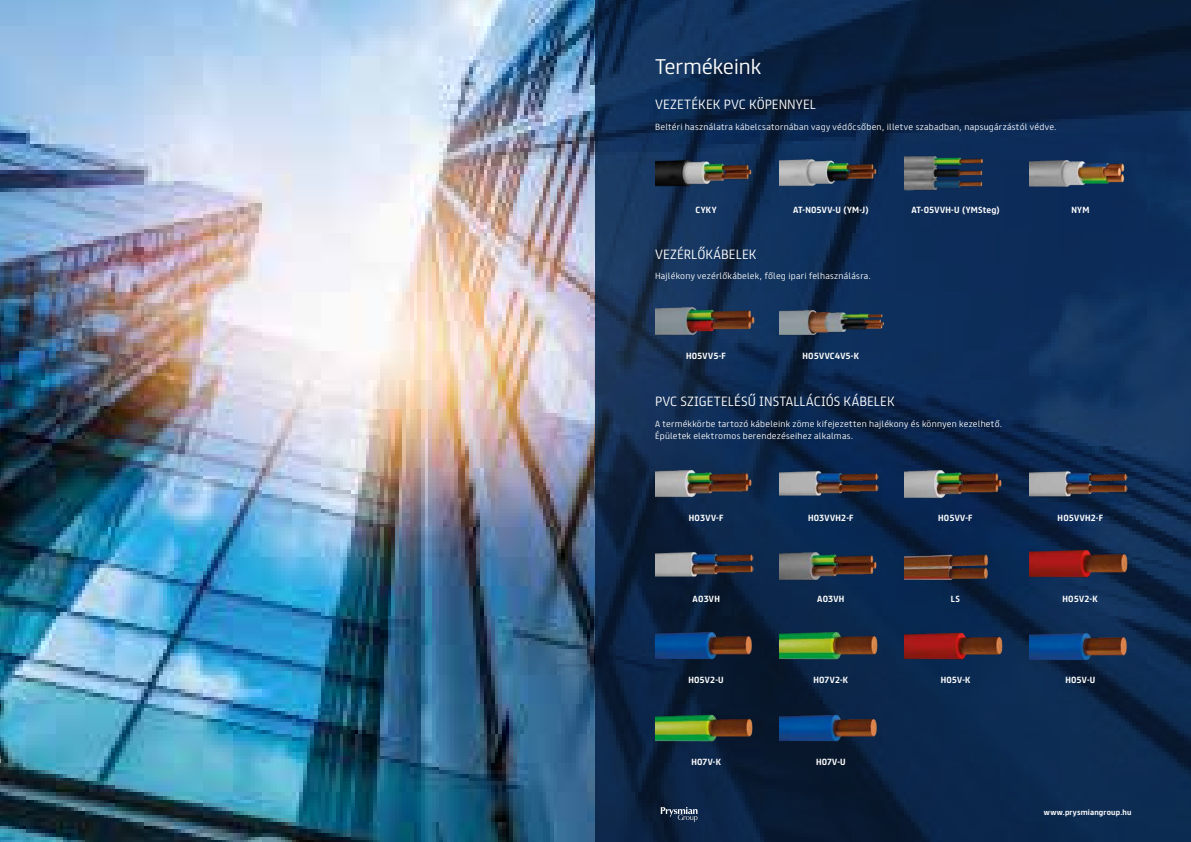
<style>
.page{position:relative;width:1191px;height:842px;background:#fff}
.page>*{position:absolute;margin:0;border:0;box-sizing:border-box;transform-origin:0 0}
.t1{font:300 19px "FS Truman";color:#fff}
.t2{font:300 12px "FS Truman";letter-spacing:.005em;color:#fff}
.t3{font:300 8px/12px "FS Truman";letter-spacing:.035em;color:#fff}
.t4{font:700 8px "FS Truman";letter-spacing:.03em;color:#fff}
.t5{font:700 7px "FS Truman";letter-spacing:.025em;color:#fff}
</style>
<div class="page">
<img style="left:0;top:0;width:595px;height:842px">
<svg style="left:595px;top:0;width:596px;height:842px;background:#0c284c"></svg>
<img style="left:655px;top:156px;width:99px;height:33px">
<img style="left:780px;top:156px;width:99px;height:33px">
<img style="left:904px;top:156px;width:99px;height:35px">
<img style="left:1029px;top:156px;width:96px;height:33px">
<img style="left:655px;top:304px;width:101px;height:35px">
<img style="left:780px;top:304px;width:105px;height:35px">
<img style="left:655px;top:467px;width:98px;height:34px">
<img style="left:780px;top:467px;width:98px;height:34px">
<img style="left:904px;top:467px;width:99px;height:34px">
<img style="left:1029px;top:467px;width:98px;height:34px">
<img style="left:655px;top:548px;width:98px;height:34px">
<img style="left:780px;top:549px;width:98px;height:34px">
<img style="left:904px;top:551px;width:102px;height:34px">
<img style="left:1029px;top:547px;width:102px;height:31px">
<img style="left:655px;top:629px;width:102px;height:31px">
<img style="left:780px;top:629px;width:101px;height:31px">
<img style="left:904px;top:629px;width:102px;height:32px">
<img style="left:1029px;top:630px;width:102px;height:31px">
<img style="left:655px;top:711px;width:102px;height:32px">
<img style="left:780px;top:711px;width:101px;height:32px">
<svg style="left:660px;top:807px;width:37px;height:15px"></svg>
<h1 class="t1" style="left:655px;top:50px;width:108px">Termékeink</h1>
<h2 class="t2" style="left:655px;top:94px;width:162px">VEZETÉKEK PVC KÖPENNYEL</h2>
<p class="t3" style="left:655px;top:120px;width:403px">Beltéri használatra kábelcsatornában vagy védőcsőben, illetve szabadban, napsugárzástól védve.</p>
<p class="t4" style="left:695px;top:203px;width:22px">CYKY</p>
<p class="t4" style="left:793px;top:203px;width:77px">AT-N05VV-U (YM-J)</p>
<p class="t4" style="left:911px;top:203px;width:90px">AT-05VVH-U (YMSteg)</p>
<p class="t4" style="left:1071px;top:203px;width:20px">NYM</p>
<h2 class="t2" style="left:655px;top:244px;width:103px">VEZÉRLŐKÁBELEK</h2>
<p class="t3" style="left:655px;top:270px;width:218px">Hajlékony vezérlőkábelek, főleg ipari felhasználásra.</p>
<p class="t4" style="left:686px;top:349px;width:41px">H05VV5-F</p>
<p class="t4" style="left:802px;top:349px;width:58px">H05VVC4V5-K</p>
<h2 class="t2" style="left:655px;top:391px;width:241px">PVC SZIGETELÉSŰ INSTALLÁCIÓS KÁBELEK</h2>
<p class="t3" style="left:655px;top:417px;width:349px">A termékkörbe tartozó kábeleink zöme kifejezetten hajlékony és könnyen kezelhető.<br>Épületek elektromos berendezéseihez alkalmas.</p>
<p class="t4" style="left:689px;top:511px;width:36px">H03VV-F</p>
<p class="t4" style="left:808px;top:511px;width:47px">H03VVH2-F</p>
<p class="t4" style="left:938px;top:511px;width:36px">H05VV-F</p>
<p class="t4" style="left:1057px;top:511px;width:47px">H05VVH2-F</p>
<p class="t4" style="left:692px;top:592px;width:29px">A03VH</p>
<p class="t4" style="left:817px;top:592px;width:29px">A03VH</p>
<p class="t4" style="left:951px;top:592px;width:11px">LS</p>
<p class="t4" style="left:1062px;top:592px;width:36px">H05V2-K</p>
<p class="t4" style="left:688px;top:673px;width:37px">H05V2-U</p>
<p class="t4" style="left:813px;top:673px;width:36px">H07V2-K</p>
<p class="t4" style="left:940px;top:673px;width:31px">H05V-K</p>
<p class="t4" style="left:1065px;top:673px;width:31px">H05V-U</p>
<p class="t4" style="left:691px;top:755px;width:31px">H07V-K</p>
<p class="t4" style="left:816px;top:755px;width:31px">H07V-U</p>
<p class="t5" style="left:1044px;top:806px;width:89px">www.prysmiangroup.hu</p>
</div>
